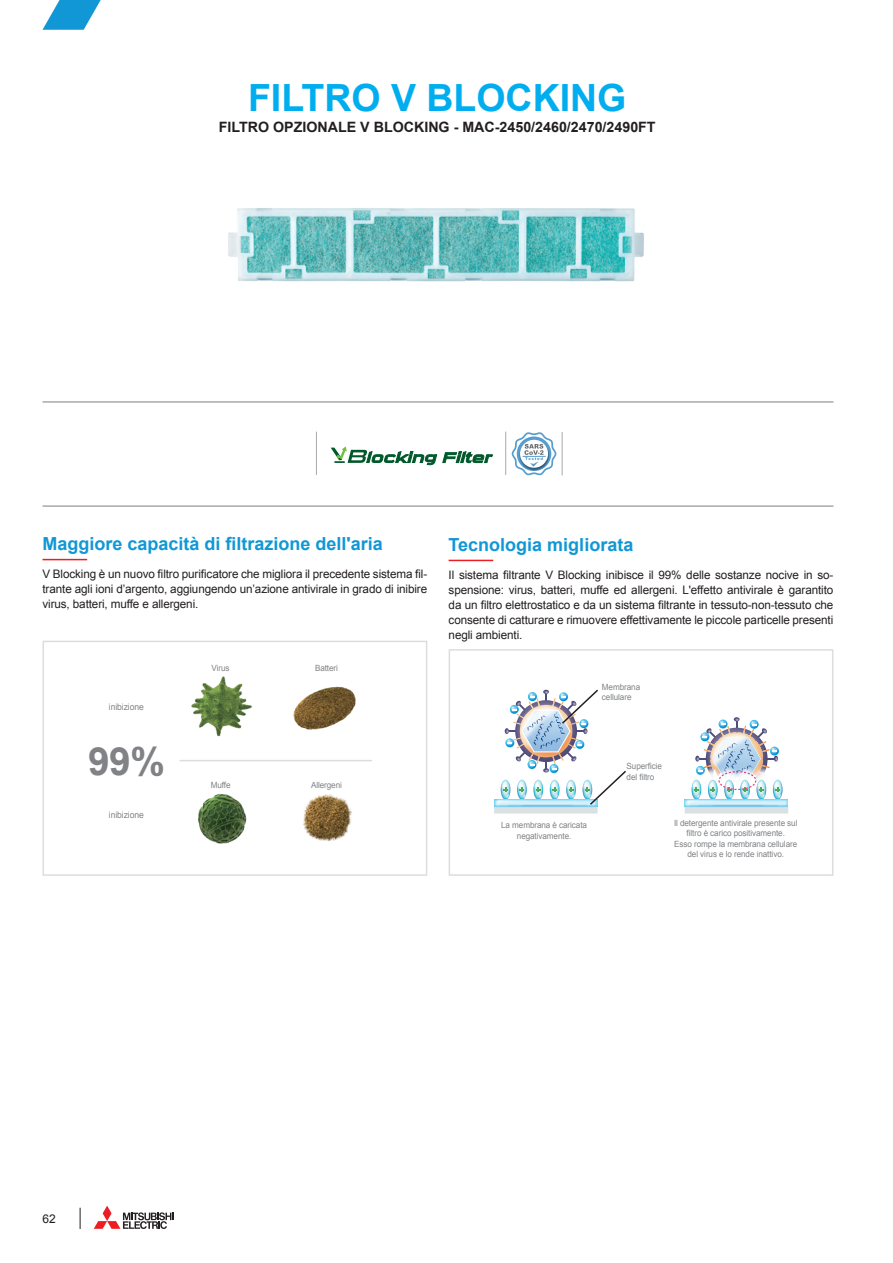
<style>
.page{position:relative;width:893px;height:1263px;background:#fff}
.page>*{position:absolute;margin:0;border:0;box-sizing:border-box;transform-origin:0 0}
.t1{font:700 38.85px "Arial";color:#808285}
.t2{font:700 37.5px "Arial";color:#00aeef}
.t3{font:700 18px "Arial";color:#1197d6}
.t4{font:700 14.25px "Arial";color:#231f20}
.t5{font:12px "Arial";color:#231f20}
.t6{font:11.7px/15px "Arial";letter-spacing:-.01em;color:#231f20;text-align:justify}
.t7{font:9px "Arial";letter-spacing:-.01em;color:#808285;scale:.95 1}
.t8{font:8.55px/10.5px "Arial";letter-spacing:-.01em;color:#808285;scale:.95 1}
</style>
<div class="page">
<svg style="left:94px;top:1206px;width:80px;height:23px"></svg>
<svg style="left:80px;top:1208px;width:1px;height:21px"></svg>
<svg style="left:43px;top:0;width:58px;height:30px"></svg>
<hr style="left:43px;top:401px;width:790px;height:2px;background:#a8a9ad">
<hr style="left:43px;top:559px;width:44px;height:1px;background:#ee1d23">
<hr style="left:449px;top:560px;width:44px;height:1px;background:#ee1d23">
<hr style="left:43px;top:505px;width:790px;height:2px;background:#a8a9ad">
<div style="left:43px;top:641px;width:384px;height:235px;border:2px solid #dcdddf"></div>
<div style="left:449px;top:649px;width:384px;height:227px;border:2px solid #dcdddf"></div>
<hr style="left:316px;top:432px;width:1px;height:43px;background:#a8a9ad">
<hr style="left:505px;top:432px;width:1px;height:43px;background:#a8a9ad">
<svg style="left:512px;top:432px;width:44px;height:43px"></svg>
<hr style="left:562px;top:432px;width:1px;height:43px;background:#a8a9ad">
<img style="left:228px;top:208px;width:416px;height:74px">
<img style="left:547px;top:806px;width:51px;height:8px">
<img style="left:494px;top:787px;width:53px;height:27px">
<img style="left:692px;top:717px;width:90px;height:67px">
<img style="left:738px;top:784px;width:50px;height:30px">
<img style="left:684px;top:784px;width:54px;height:30px">
<div style="left:718px;top:771px;width:38px;height:19px;border:1px dashed #ed3980;border-radius:50%"></div>
<svg style="left:501px;top:689px;width:125px;height:117px"></svg>
<hr style="left:179px;top:760px;width:193px;height:1px;background:#dcdddf">
<img style="left:191px;top:676px;width:165px;height:61px">
<img style="left:198px;top:793px;width:154px;height:51px">
<svg style="left:331px;top:446px;width:162px;height:19px"></svg>
<h2 class="t2" style="left:248px;top:73px;width:380px">FILTRO V BLOCKING</h2>
<p class="t4" style="left:219px;top:117px;width:438px">FILTRO OPZIONALE V BLOCKING - MAC-2450/2460/2470/2490FT</p>
<h3 class="t3" style="left:43px;top:532px;width:342px">Maggiore capacità di filtrazione dell'aria</h3>
<p class="t6" style="left:43px;top:567px;width:386px">V Blocking è un nuovo filtro purificatore che migliora il precedente sistema fil&shy;trante agli ioni d’argento, aggiungendo un’azione antivirale in grado di inibire virus, batteri, muffe e allergeni.</p>
<p class="t7" style="left:109px;top:701px;width:38px">inibizione</p>
<h1 class="t1" style="left:88px;top:735px;width:78px">99%</h1>
<p class="t7" style="left:109px;top:809px;width:38px">inibizione</p>
<p class="t8" style="left:212px;top:662px;width:20px">Virus</p>
<p class="t8" style="left:315px;top:662px;width:26px">Batteri</p>
<p class="t8" style="left:211px;top:779px;width:22px">Muffe</p>
<p class="t8" style="left:311px;top:779px;width:34px">Allergeni</p>
<h3 class="t3" style="left:449px;top:533px;width:186px">Tecnologia migliorata</h3>
<p class="t6" style="left:449px;top:567px;width:386px">Il sistema filtrante V Blocking inibisce il 99% delle sostanze nocive in so&shy;spensione: virus, batteri, muffe ed allergeni. L'effetto antivirale è garantito da un filtro elettrostatico e da un sistema filtrante in tessuto-non-tessuto che consente di catturare e rimuovere effettivamente le piccole particelle presenti negli ambienti.</p>
<p class="t8" style="left:602px;top:681px;width:42px">Membrana cellulare</p>
<p class="t8" style="left:627px;top:761px;width:39px">Superficie del filtro</p>
<p class="t8" style="left:501px;top:820px;width:92px;text-align:center">La membrana è caricata negativamente.</p>
<p class="t8" style="left:674px;top:818px;width:131px;text-align:center">Il detergente antivirale presente sul filtro è carico positivamente.<br>Esso rompe la membrana cellulare del virus e lo rende inattivo.</p>
<p class="t5" style="left:43px;top:1211px;width:15px">62</p>
</div>
